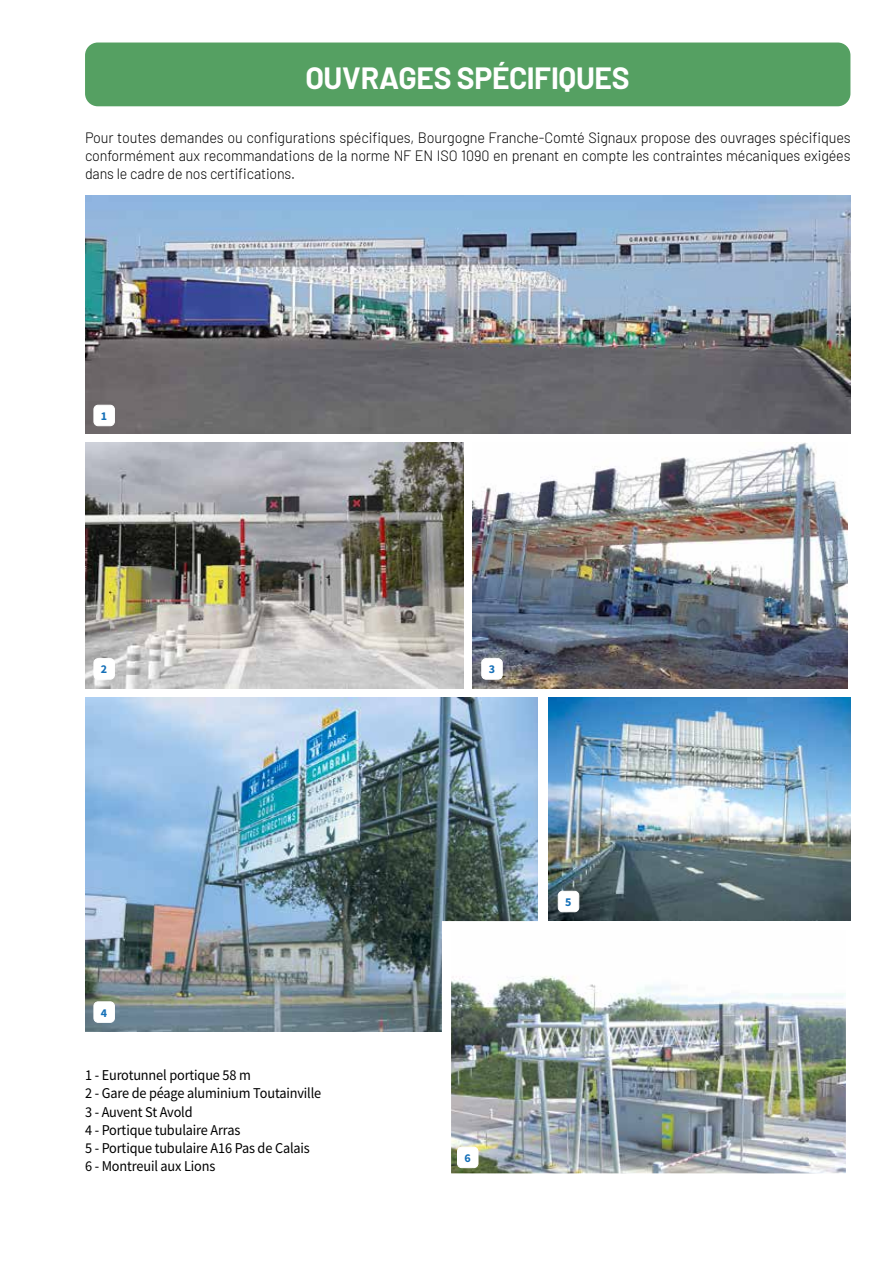
<style>
.page{position:relative;width:893px;height:1263px;background:#fff}
.page>*{position:absolute;margin:0;border:0;box-sizing:border-box;transform-origin:0 0}
.t1{font:700 30px "Barlow";letter-spacing:-.01em;color:#fff}
.t2{font:300 15px/18px "Barlow";letter-spacing:-.01em;color:#000;text-align:justify;scale:.96 1}
.t3{font:15px/18px "Source Sans Pro";letter-spacing:-.01em;color:#000;scale:.95 1}
.t4{font:700 12px "Source Sans Pro";color:#1570b8}
</style>
<div class="page">
<div style="left:85px;top:43px;width:765px;height:63px;background:#55a062;border-radius:13px"></div>
<img style="left:85px;top:196px;width:765px;height:238px">
<img style="left:472px;top:442px;width:375px;height:247px">
<img style="left:85px;top:442px;width:378px;height:247px">
<img style="left:549px;top:697px;width:301px;height:223px">
<img style="left:85px;top:697px;width:453px;height:335px">
<img style="left:452px;top:931px;width:393px;height:241px">
<div style="left:94px;top:405px;width:20px;height:21px;background:#fff;border-radius:4px"></div>
<div style="left:94px;top:405px;width:21px;height:21px;border:1px solid #fff;border-radius:4px"></div>
<div style="left:94px;top:659px;width:20px;height:20px;background:#fff;border-radius:4px"></div>
<div style="left:94px;top:658px;width:21px;height:21px;border:1px solid #fff;border-radius:4px"></div>
<div style="left:482px;top:659px;width:20px;height:20px;background:#fff;border-radius:4px"></div>
<div style="left:481px;top:658px;width:22px;height:21px;border:1px solid #fff;border-radius:4px"></div>
<div style="left:558px;top:891px;width:21px;height:21px;background:#fff;border-radius:4px"></div>
<div style="left:558px;top:891px;width:21px;height:21px;border:1px solid #fff;border-radius:4px"></div>
<div style="left:457px;top:1147px;width:21px;height:20px;background:#fff;border-radius:4px"></div>
<div style="left:457px;top:1147px;width:21px;height:21px;border:1px solid #fff;border-radius:4px"></div>
<div style="left:94px;top:1002px;width:20px;height:20px;background:#fff;border-radius:4px"></div>
<div style="left:94px;top:1001px;width:21px;height:22px;border:1px solid #fff;border-radius:4px"></div>
<h1 class="t1" style="left:305px;top:56px;width:326px">OUVRAGES SPÉCIFIQUES</h1>
<p class="t2" style="left:85px;top:127px;width:799px">Pour toutes demandes ou configurations spécifiques, Bourgogne Franche-Comté Signaux propose des ouvrages spécifiques conformément aux recommandations de la norme NF EN ISO 1090 en prenant en compte les contraintes mécaniques exigées dans le cadre de nos certifications.</p>
<p class="t4" style="left:101px;top:408px;width:8px">1</p>
<p class="t4" style="left:101px;top:661px;width:8px">2</p>
<p class="t4" style="left:489px;top:661px;width:8px">3</p>
<p class="t4" style="left:101px;top:1004px;width:8px">4</p>
<p class="t3" style="left:85px;top:1066px;width:250px">1 - Eurotunnel portique 58 m<br>2 - Gare de péage aluminium Toutainville<br>3 - Auvent St Avold<br>4 - Portique tubulaire Arras<br>5 - Portique tubulaire A16 Pas de Calais<br>6 - Montreuil aux Lions</p>
<p class="t4" style="left:565px;top:894px;width:8px">5</p>
<p class="t4" style="left:464px;top:1150px;width:8px">6</p>
</div>
